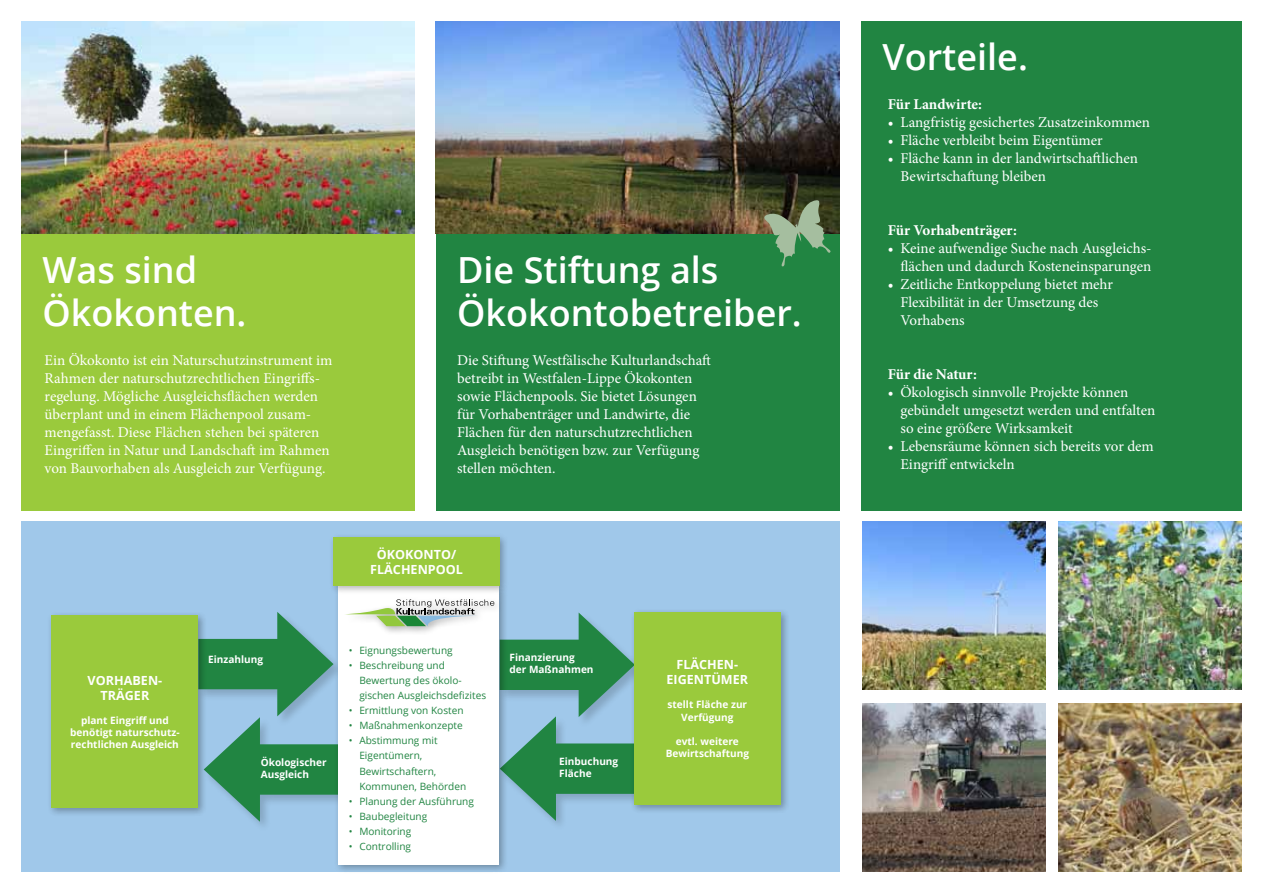
<style>
.page{position:relative;width:1263px;height:893px;background:#fff}
.page>*{position:absolute;margin:0;border:0;box-sizing:border-box;transform-origin:0 0}
.t1{font:600 36px/43.2px "Open Sans";color:#fff}
.t2{font:15px/18px "Minion Pro";color:#fff}
.t3{font:700 15px "Minion Pro";color:#fff}
.t4{font:700 12.6px/15.1px "Open Sans";color:#fff;text-align:center}
.t5{font:10.05px/15.1px "Open Sans";color:#218542}
.t6{font:700 10.05px/12.1px "Open Sans";color:#fff;text-align:center}
</style>
<div class="page">
<div style="left:21px;top:522px;width:819px;height:350px;background:#a0c8ea"></div>
<div style="left:21px;top:234px;width:394px;height:276px;background:#9aca3c"></div>
<div style="left:196px;top:611px;width:149px;height:116px;background:#000;opacity:.17"></div>
<div style="left:198px;top:639px;width:95px;height:50px;background:#218542"></div>
<svg style="left:277px;top:612px;width:56px;height:104px"></svg>
<div style="left:498px;top:612px;width:148px;height:116px;background:#000;opacity:.17"></div>
<div style="left:500px;top:640px;width:94px;height:50px;background:#218542"></div>
<svg style="left:579px;top:612px;width:51px;height:104px"></svg>
<div style="left:203px;top:717px;width:148px;height:116px;background:#000;opacity:.17"></div>
<div style="left:244px;top:744px;width:95px;height:51px;background:#218542"></div>
<svg style="left:204px;top:717px;width:56px;height:105px"></svg>
<div style="left:499px;top:716px;width:148px;height:116px;background:#000;opacity:.17"></div>
<div style="left:540px;top:743px;width:95px;height:51px;background:#218542"></div>
<svg style="left:508px;top:716px;width:48px;height:105px"></svg>
<div style="left:47px;top:611px;width:161px;height:207px;background:#000;opacity:.3"></div>
<div style="left:52px;top:615px;width:146px;height:193px;background:#9aca3c"></div>
<div style="left:334px;top:581px;width:174px;height:293px;background:#000;opacity:.3"></div>
<div style="left:338px;top:586px;width:161px;height:278px;background:#fff"></div>
<div style="left:343px;top:595px;width:160px;height:40px;background:#000;opacity:.3"></div>
<svg style="left:344px;top:599px;width:150px;height:27px"></svg>
<div style="left:329px;top:533px;width:180px;height:62px;background:#000;opacity:.3"></div>
<div style="left:333px;top:538px;width:167px;height:48px;background:#9aca3c"></div>
<div style="left:630px;top:607px;width:160px;height:207px;background:#000;opacity:.3"></div>
<div style="left:634px;top:612px;width:147px;height:192px;background:#9aca3c"></div>
<div style="left:861px;top:21px;width:381px;height:489px;background:#218542"></div>
<img style="left:436px;top:21px;width:404px;height:213px">
<img style="left:21px;top:21px;width:394px;height:213px">
<div style="left:436px;top:234px;width:404px;height:276px;background:#218542"></div>
<svg style="left:762px;top:200px;width:69px;height:67px"></svg>
<img style="left:863px;top:522px;width:182px;height:168px">
<img style="left:1059px;top:522px;width:183px;height:168px">
<img style="left:863px;top:703px;width:182px;height:169px">
<img style="left:1059px;top:703px;width:183px;height:169px">
<h1 class="t1" style="left:882px;top:35px;width:147px">Vorteile.</h1>
<h1 class="t1" style="left:43px;top:247px;width:206px">Was sind<br>Ökokonten.</h1>
<p class="t2" style="left:45px;top:351px;width:289px">Ein Ökokonto ist ein Naturschutzinstrument im Rahmen der naturschutzrechtlichen Eingriffs&shy;regelung. Mögliche Ausgleichsflächen werden überplant und in einem Flächenpool zusam&shy;mengefasst. Diese Flächen stehen bei späteren Eingriffen in Natur und Landschaft im Rahmen von Bauvorhaben als Ausgleich zur Verfügung.</p>
<h1 class="t1" style="left:457px;top:247px;width:346px">Die Stiftung als<br>Ökokontobetreiber.</h1>
<p class="t2" style="left:457px;top:351px;width:255px">Die Stiftung Westfälische Kulturlandschaft betreibt in Westfalen-Lippe Ökokonten sowie Flächenpools. Sie bietet Lösungen für Vorhabenträger und Landwirte, die Flächen für den naturschutzrechtlichen Ausgleich benötigen bzw. zur Verfügung stellen möchten.</p>
<p class="t3" style="left:888px;top:93px;width:96px">Für Landwirte:</p>
<p class="t2" style="left:888px;top:113px;width:264px">• Langfristig gesichertes Zusatzeinkommen</p>
<p class="t2" style="left:888px;top:131px;width:217px">• Fläche verbleibt beim Eigentümer</p>
<p class="t2" style="left:900px;top:149px;width:239px;text-indent:-13px">• Fläche kann in der landwirtschaftlichen<br>Bewirtschaftung bleiben</p>
<p class="t3" style="left:888px;top:219px;width:131px">Für Vorhabenträger:</p>
<p class="t2" style="left:888px;top:239px;width:265px;text-align:right">• Keine aufwendige Suche nach Ausgleichs&shy;flächen und dadurch Kosteneinsparungen</p>
<p class="t2" style="left:900px;top:275px;width:214px;text-indent:-13px">• Zeitliche Entkoppelung bietet mehr<br>Flexibilität in der Umsetzung des<br>Vorhabens</p>
<p class="t3" style="left:888px;top:363px;width:91px">Für die Natur:</p>
<p class="t2" style="left:900px;top:383px;width:256px;text-indent:-13px">• Ökologisch sinnvolle Projekte können gebündelt umgesetzt werden und entfalten so eine größere Wirksamkeit</p>
<p class="t2" style="left:900px;top:437px;width:255px;text-indent:-13px">• Lebensräume können sich bereits vor dem<br>Eingriff entwickeln</p>
<p class="t4" style="left:370px;top:546px;width:94px">ÖKOKONTO/<br>FLÄCHENPOOL</p>
<p class="t4" style="left:88px;top:672px;width:76px">VORHABEN-<br>TRÄGER</p>
<p class="t6" style="left:70px;top:714px;width:111px">plant Eingriff und benötigt naturschutz&shy;rechtlichen Ausgleich</p>
<p class="t6" style="left:208px;top:653px;width:56px">Einzahlung</p>
<p class="t6" style="left:261px;top:756px;width:67px;text-align:left">Ökologischer<br>Ausgleich</p>
<p class="t5" style="left:349px;top:642px;width:106px">• Eignungsbewertung</p>
<p class="t5" style="left:359px;top:657px;width:128px;text-indent:-11px">• Beschreibung und<br>Bewertung des ökolo&shy;gischen Ausgleichsdefizites</p>
<p class="t5" style="left:349px;top:703px;width:116px">• Ermittlung von Kosten</p>
<p class="t5" style="left:349px;top:718px;width:116px">• Maßnahmenkonzepte</p>
<p class="t5" style="left:359px;top:733px;width:108px;text-indent:-11px">• Abstimmung mit<br>Eigentümern,<br>Bewirtschaftern,<br>Kommunen, Behörden</p>
<p class="t5" style="left:349px;top:793px;width:127px">• Planung der Ausführung</p>
<p class="t5" style="left:349px;top:808px;width:80px">• Baubegleitung</p>
<p class="t5" style="left:349px;top:823px;width:64px">• Monitoring</p>
<p class="t5" style="left:349px;top:838px;width:64px">• Controlling</p>
<p class="t6" style="left:509px;top:650px;width:86px;text-align:left">Finanzierung der Maßnahmen</p>
<p class="t6" style="left:559px;top:755px;width:61px;text-align:left">Einbuchung<br>Fläche</p>
<p class="t4" style="left:666px;top:657px;width:83px">FLÄCHEN-<br>EIGENTÜMER</p>
<p class="t6" style="left:667px;top:698px;width:81px">stellt Fläche zur<br>Verfügung</p>
<p class="t6" style="left:666px;top:735px;width:85px">evtl. weitere<br>Bewirtschaftung</p>
</div>
